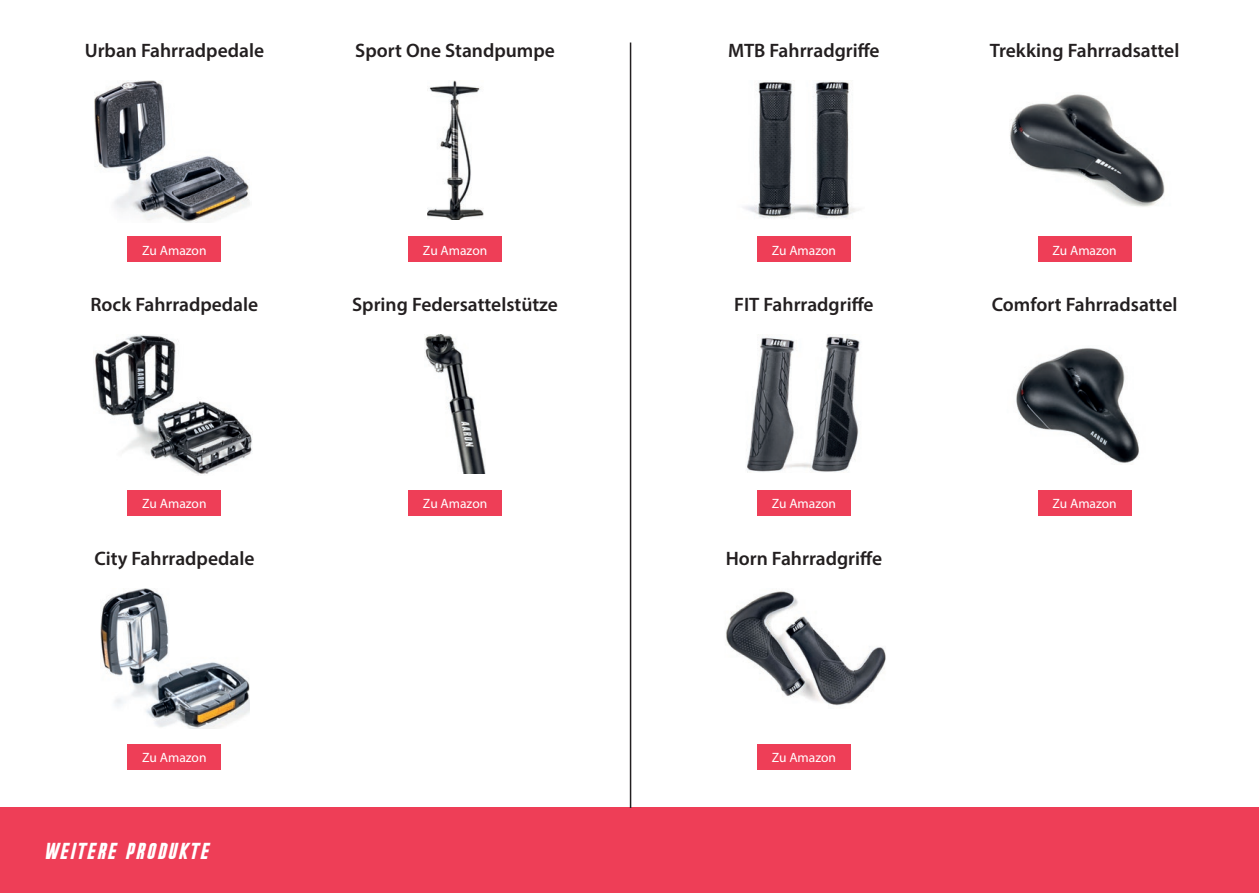
<style>
.page{position:relative;width:1259px;height:893px;background:#fff}
.page>*{position:absolute;margin:0;border:0;box-sizing:border-box;transform-origin:0 0}
.t1{font:22.5px "Urae Nium";letter-spacing:.11em;color:#fff}
.t2{font:600 19.5px "Myriad Pro";color:#231f20}
.t3{font:13.5px "Myriad Pro";color:#fff}
</style>
<div class="page">
<div style="left:0;top:808px;width:1259px;height:85px;background:#ee3e57"></div>
<img style="left:94px;top:81px;width:156px;height:142px">
<hr style="left:630px;top:43px;width:1px;height:765px;background:#231f20">
<img style="left:93px;top:335px;width:160px;height:140px">
<img style="left:427px;top:81px;width:56px;height:139px">
<div style="left:128px;top:237px;width:93px;height:25px;background:#ee3e57"></div>
<img style="left:100px;top:588px;width:150px;height:141px">
<img style="left:425px;top:334px;width:61px;height:139px">
<img style="left:1010px;top:94px;width:155px;height:113px">
<img style="left:1016px;top:348px;width:123px;height:115px">
<img style="left:726px;top:591px;width:160px;height:115px">
<img style="left:743px;top:81px;width:117px;height:137px">
<img style="left:747px;top:336px;width:113px;height:136px">
<div style="left:128px;top:490px;width:93px;height:26px;background:#ee3e57"></div>
<div style="left:128px;top:744px;width:93px;height:26px;background:#ee3e57"></div>
<div style="left:408px;top:237px;width:94px;height:25px;background:#ee3e57"></div>
<div style="left:408px;top:490px;width:94px;height:26px;background:#ee3e57"></div>
<div style="left:757px;top:237px;width:93px;height:25px;background:#ee3e57"></div>
<div style="left:757px;top:490px;width:93px;height:26px;background:#ee3e57"></div>
<div style="left:757px;top:744px;width:93px;height:26px;background:#ee3e57"></div>
<div style="left:1037px;top:237px;width:94px;height:25px;background:#ee3e57"></div>
<div style="left:1037px;top:490px;width:94px;height:26px;background:#ee3e57"></div>
<p class="t2" style="left:85px;top:38px;width:181px">Urban Fahrradpedale</p>
<p class="t2" style="left:355px;top:38px;width:201px">Sport One Standpumpe</p>
<p class="t2" style="left:728px;top:38px;width:153px">MTB Fahrradgriffe</p>
<p class="t2" style="left:989px;top:38px;width:191px">Trekking Fahrradsattel</p>
<p class="t3" style="left:142px;top:242px;width:66px">Zu Amazon</p>
<p class="t3" style="left:423px;top:242px;width:66px">Zu Amazon</p>
<p class="t3" style="left:771px;top:242px;width:66px">Zu Amazon</p>
<p class="t3" style="left:1052px;top:242px;width:66px">Zu Amazon</p>
<p class="t2" style="left:90px;top:292px;width:169px">Rock Fahrradpedale</p>
<p class="t2" style="left:352px;top:292px;width:207px">Spring Federsattelstütze</p>
<p class="t2" style="left:734px;top:292px;width:141px">FIT Fahrradgriffe</p>
<p class="t2" style="left:991px;top:292px;width:187px">Comfort Fahrradsattel</p>
<p class="t3" style="left:142px;top:495px;width:66px">Zu Amazon</p>
<p class="t3" style="left:423px;top:495px;width:66px">Zu Amazon</p>
<p class="t3" style="left:771px;top:495px;width:66px">Zu Amazon</p>
<p class="t3" style="left:1052px;top:495px;width:66px">Zu Amazon</p>
<p class="t2" style="left:94px;top:546px;width:162px">City Fahrradpedale</p>
<p class="t2" style="left:725px;top:546px;width:158px">Horn Fahrradgriffe</p>
<p class="t3" style="left:142px;top:749px;width:66px">Zu Amazon</p>
<p class="t3" style="left:771px;top:749px;width:66px">Zu Amazon</p>
<p class="t1" style="left:47px;top:843px;width:164px">WEITERE PRODUKTE</p>
</div>
